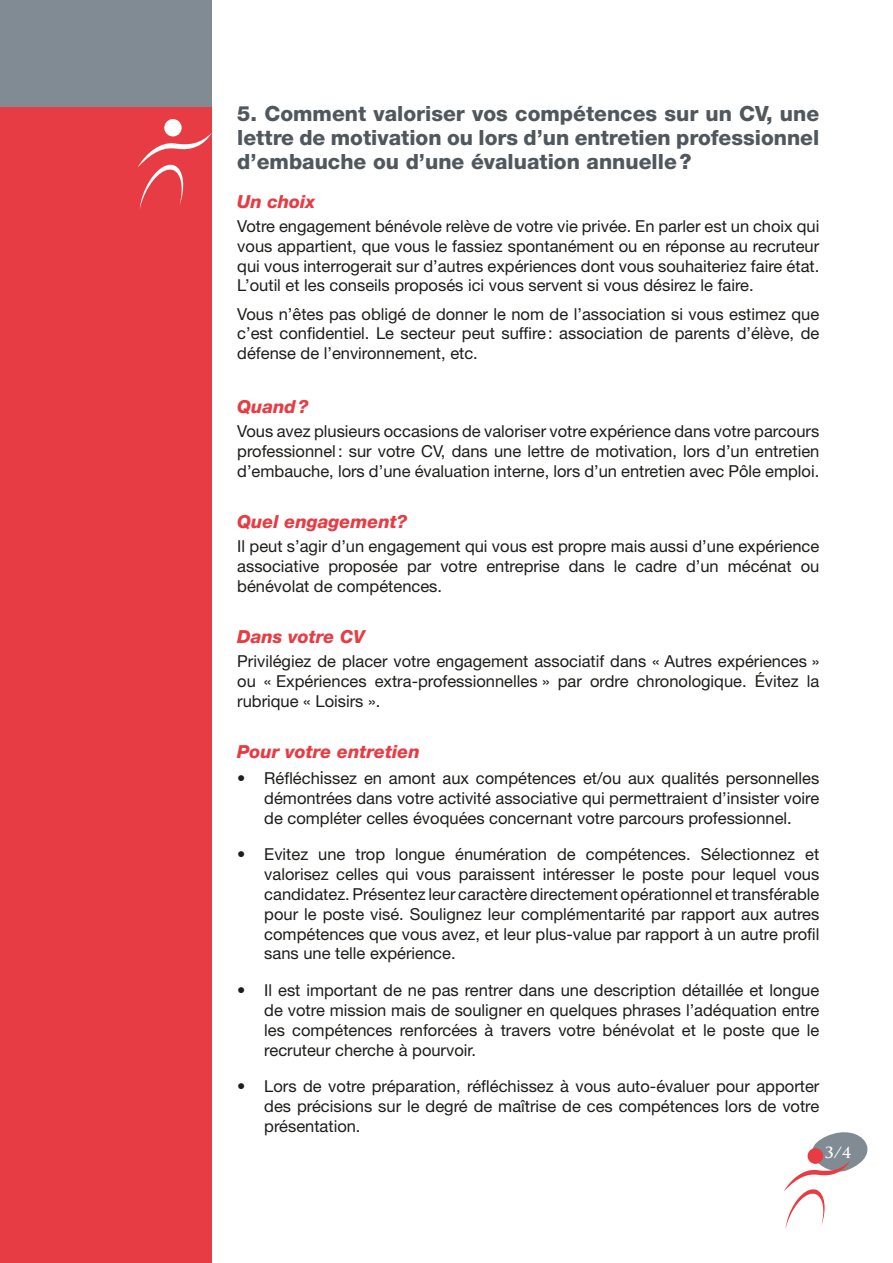
<style>
.page{position:relative;width:893px;height:1263px;background:#fff}
.page>*{position:absolute;margin:0;border:0;box-sizing:border-box;transform-origin:0 0}
.t1{font:800 21px/24px "Helvetica Neue LT Std";color:#50575d;text-align:justify}
.t2{font:italic 800 18px "Helvetica Neue LT Std";color:#e83c44}
.t3{font:16.5px/19.8px "Helvetica Neue LT Std";color:#1d1d1b;text-align:justify}
.t4{font:700 15px "Trajan Pro";color:#fff}
.s1{font-size:18px}
</style>
<div class="page">
<div style="left:0;top:0;width:212px;height:1263px;background:#e83c44"></div>
<div style="left:0;top:0;width:212px;height:106px;background:#808b94"></div>
<svg style="left:138px;top:119px;width:74px;height:90px"></svg>
<svg style="left:784px;top:1132px;width:84px;height:97px"></svg>
<p class="t1" style="left:237px;top:102px;width:584px">5. Comment valoriser vos compétences sur un CV, une lettre de motivation ou lors d’un entretien professionnel d’embauche ou d’une évaluation annuelle?</p>
<p class="t2" style="left:237px;top:191px;width:80px">Un choix</p>
<p class="t3" style="left:237px;top:216px;width:584px">Votre engagement bénévole relève de votre vie privée. En parler est un choix qui vous appartient, que vous le fassiez spontanément ou en réponse au recruteur qui vous interrogerait sur d’autres expériences dont vous souhaiteriez faire état.<br>L’outil et les conseils proposés ici vous servent si vous désirez le faire.</p>
<p class="t3" style="left:237px;top:304px;width:584px">Vous n’êtes pas obligé de donner le nom de l’association si vous estimez que c’est confidentiel. Le secteur peut suffire: association de parents d’élève, de défense de l’environnement, etc.</p>
<p class="t2" style="left:237px;top:396px;width:73px">Quand?</p>
<p class="t3" style="left:237px;top:421px;width:584px">Vous avez plusieurs occasions de valoriser votre expérience dans votre parcours professionnel: sur votre CV, dans une lettre de motivation, lors d’un entretien d’embauche, lors d’une évaluation interne, lors d’un entretien avec Pôle emploi.</p>
<p class="t2" style="left:237px;top:511px;width:172px">Quel engagement?</p>
<p class="t3" style="left:237px;top:536px;width:584px">Il peut s’agir d’un engagement qui vous est propre mais aussi d’une expérience associative proposée par votre entreprise dans le cadre d’un mécénat ou bénévolat de compétences.</p>
<p class="t2" style="left:237px;top:626px;width:129px">Dans votre CV</p>
<p class="t3" style="left:237px;top:651px;width:584px">Privilégiez de placer votre engagement associatif dans « Autres expériences » ou « Expériences extra-professionnelles » par ordre chronologique. Évitez la rubrique « Loisirs ».</p>
<p class="t2" style="left:237px;top:741px;width:184px">Pour votre entretien</p>
<p class="t3" style="left:264px;top:768px;width:557px;text-indent:-27px">• Réfléch<span class="s1">i</span>ssez en amont aux compétences et/ou aux qualités personnelles démontrées dans votre activité associative qui permettraient d’insister voire de compléter celles évoquées concernant votre parcours professionnel.</p>
<p class="t3" style="left:264px;top:844px;width:557px;text-indent:-27px">• Evitez une trop longue énumération de compétences. Sélectionnez et valorisez celles qui vous paraissent intéresser le poste pour lequel vous candidatez. Présentez leur caractère directement opérationnel et transférable pour le poste visé. Soulignez leur complémentarité par rapport aux autres compétences que vous avez, et leur plus-value par rapport à un autre profil sans une telle expérience.</p>
<p class="t3" style="left:264px;top:980px;width:557px;text-indent:-27px">• Il est important de ne pas rentrer dans une description détaillée et longue de votre mission mais de souligner en quelques phrases l’adéquation entre les compétences renforcées à travers votre bénévolat et le poste que le recruteur cherche à pourvoir.</p>
<p class="t3" style="left:264px;top:1076px;width:557px;text-indent:-27px">• Lors de votre préparation, réfléchissez à vous auto-évaluer pour apporter des précisions sur le degré de maîtrise de ces compétences lors de votre présentation.</p>
<p class="t4" style="left:825px;top:1143px;width:28px">3/4</p>
</div>
